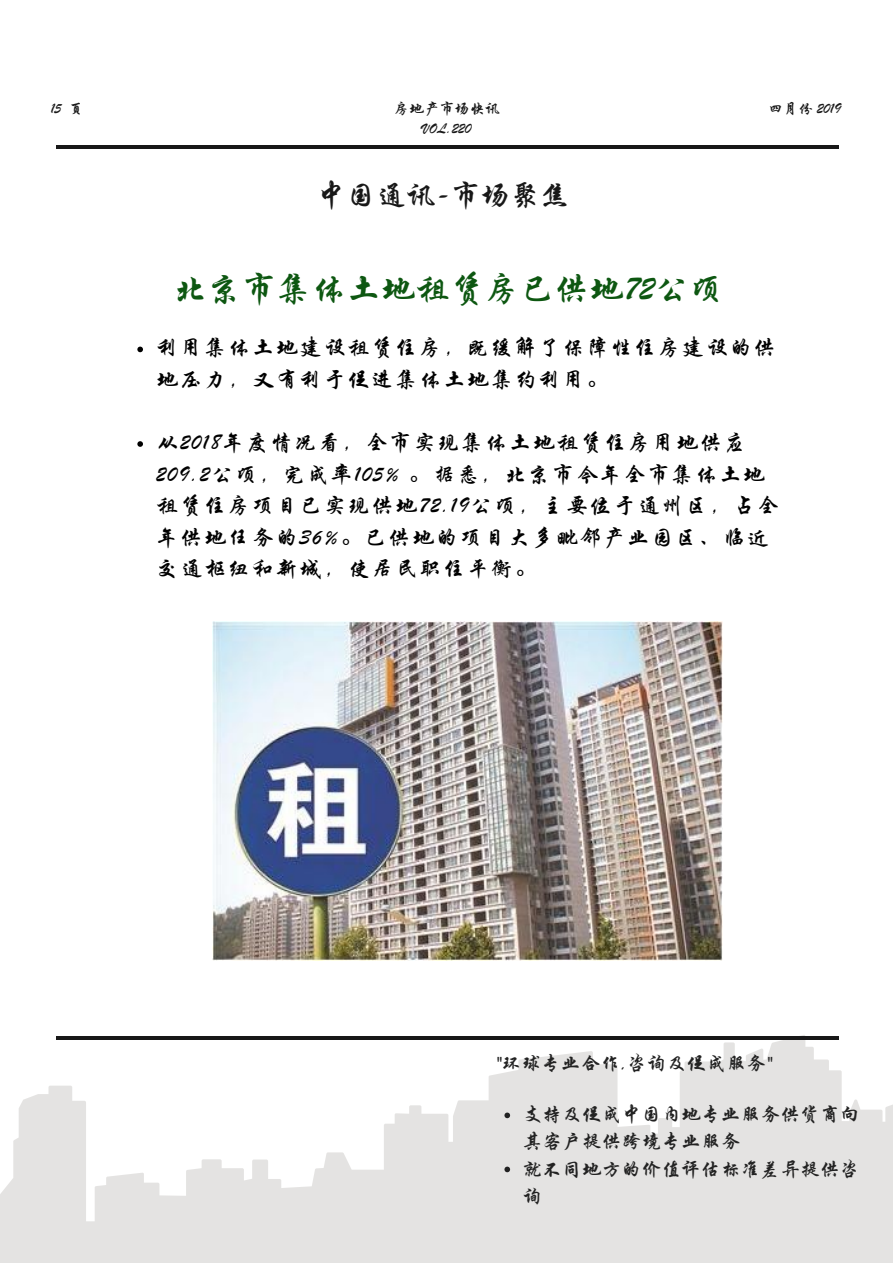
<style>
.page{position:relative;width:893px;height:1263px;background:#fff}
.page>*{position:absolute;margin:0;border:0;box-sizing:border-box;transform-origin:0 0}
.t1{font:34.8px "ST Xingkai";color:#0d5711}
.t2{font:29.85px "ST Xingkai";color:#181818}
.t3{font:22.35px/31.5px "ST Xingkai";letter-spacing:.07em;color:#000}
.t4{font:19.8px/27px "ST Xingkai";color:#222}
.t5{font:15.15px "ST Xingkai";color:#181818}
</style>
<div class="page">
<hr style="left:56px;top:145px;width:782px;height:4px;background:#181818">
<svg style="left:137px;top:347px;width:6px;height:5px"></svg>
<svg style="left:137px;top:441px;width:6px;height:6px"></svg>
<svg style="left:0;top:1039px;width:893px;height:224px;fill:#e4e3e2"></svg>
<hr style="left:56px;top:1036px;width:782px;height:3px;background:#181818">
<svg style="left:504px;top:1112px;width:6px;height:6px"></svg>
<svg style="left:504px;top:1166px;width:6px;height:6px"></svg>
<img style="left:213px;top:622px;width:510px;height:338px">
<p class="t5" style="left:51px;top:100px;width:35px">15 页</p>
<p class="t5" style="left:394px;top:101px;width:107px">房地产市场快讯</p>
<p class="t5" style="left:768px;top:101px;width:75px">四月份 2019</p>
<p class="t5" style="left:423px;top:120px;width:50px">VOL.220</p>
<h2 class="t2" style="left:316px;top:180px;width:255px">中国通讯-市场聚焦</h2>
<h1 class="t1" style="left:172px;top:272px;width:553px">北京市集体土地租赁房已供地72公顷</h1>
<p class="t3" style="left:156px;top:333px;width:621px">利用集体土地建设租赁住房，既缓解了保障性住房建设的供地压力，又有利于促进集体土地集约利用。</p>
<p class="t3" style="left:156px;top:428px;width:624px">从2018年度情况看，全市实现集体土地租赁住房用地供应<br>209.2公顷，完成率105% 。据悉，北京市今年全市集体土地租赁住房项目已实现供地72.19公顷，主要位于通州区，占全年供地任务的36%。已供地的项目大多毗邻产业园区、临近交通枢纽和新城，使居民职住平衡。</p>
<p class="t4" style="left:495px;top:1050px;width:278px">"环球专业合作,咨询及促成服务"</p>
<p class="t4" style="left:522px;top:1102px;width:339px">支持及促成中国内地专业服务供货商向其客户提供跨境专业服务<br>就不同地方的价值评估标准差异提供咨询</p>
</div>
